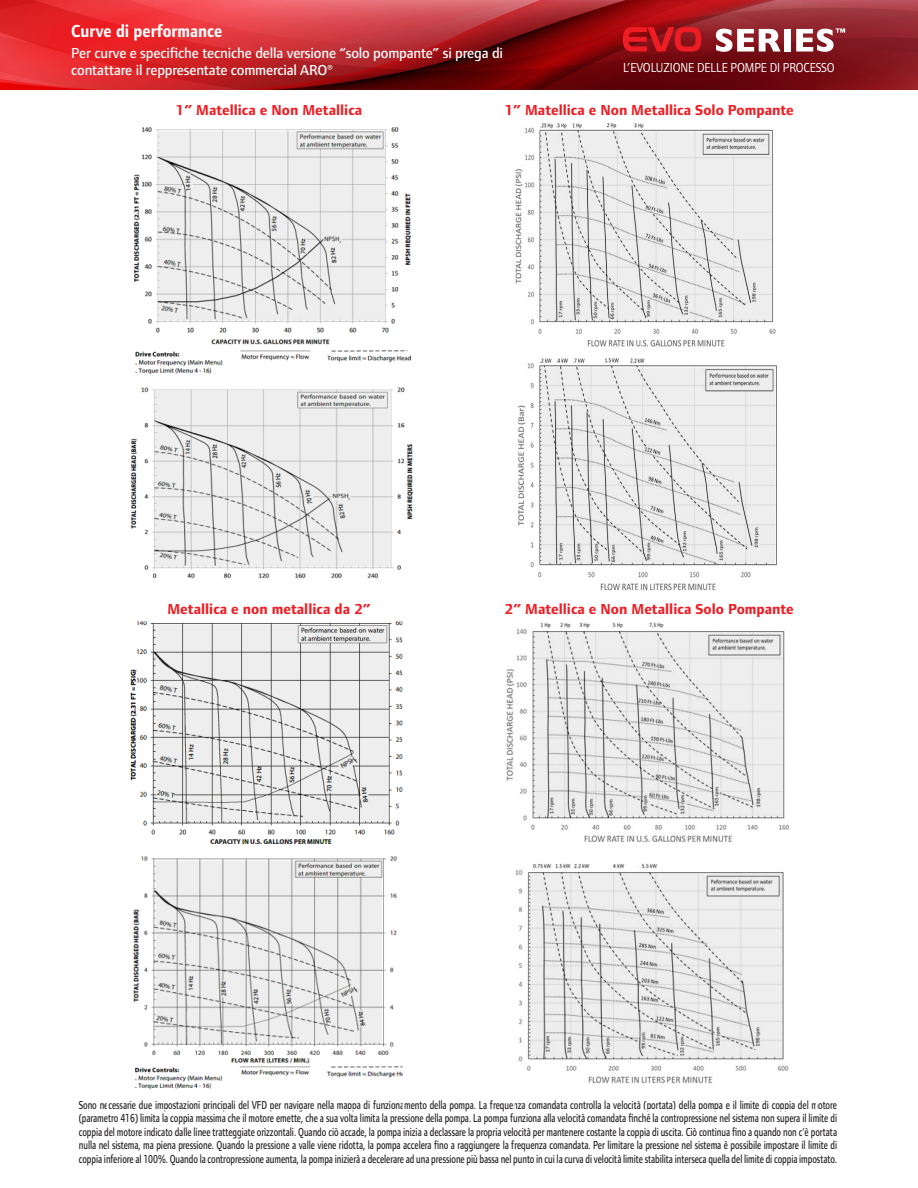
<style>
.page{position:relative;width:918px;height:1188px;background:#fff}
.page>*{position:absolute;margin:0;border:0;box-sizing:border-box;transform-origin:0 0}
.t1{font:700 18px "Foundry Form Sans";color:#fff;scale:.9 1}
.t2{font:700 15px "Foundry Form Sans";color:#ee1d23}
.t3{font:500 15px/16.5px "Foundry Form Sans";letter-spacing:-.01em;color:#fff}
.t4{font:13.5px "Foundry Form Sans";letter-spacing:-.01em;color:#fff;scale:.89 1}
.t5{font:500 12px/13.5px "Foundry Form Sans";letter-spacing:-.005em;color:#231f20;text-align:justify;scale:.74 1}
</style>
<div class="page">
<img style="left:0;top:0;width:918px;height:90px">
<svg style="left:623px;top:27px;width:78px;height:25px;background:#bd171d"></svg>
<svg style="left:716px;top:29px;width:65px;height:23px"></svg>
<div style="left:784px;top:29px;width:7px;height:23px;background:#fff"></div>
<svg style="left:796px;top:28px;width:49px;height:24px"></svg>
<img style="left:133px;top:127px;width:279px;height:247px">
<img style="left:130px;top:387px;width:284px;height:191px">
<img style="left:515px;top:123px;width:261px;height:223px">
<img style="left:517px;top:358px;width:260px;height:231px">
<img style="left:130px;top:623px;width:271px;height:221px">
<img style="left:506px;top:623px;width:283px;height:218px">
<img style="left:133px;top:856px;width:268px;height:234px">
<img style="left:516px;top:865px;width:273px;height:219px">
<svg style="left:157px;top:130px;width:229px;height:192px;background:#e2e2e2"></svg>
<svg style="left:154px;top:389px;width:237px;height:179px;background:#e3e3e3"></svg>
<svg style="left:152px;top:623px;width:237px;height:201px;background:#dbdbdb"></svg>
<svg style="left:154px;top:859px;width:230px;height:185px;background:#dfdfdf"></svg>
<svg style="left:528px;top:872px;width:256px;height:187px;background:#dfdfdf"></svg>
<svg style="left:533px;top:631px;width:251px;height:187px;background:#dfdfdf"></svg>
<svg style="left:540px;top:366px;width:237px;height:199px;background:#e1e1e1"></svg>
<svg style="left:540px;top:130px;width:233px;height:192px;background:#e0e0e0"></svg>
<p class="t1" style="left:71px;top:21px;width:169px">Curve di performance</p>
<p class="t3" style="left:71px;top:45px;width:433px">Per curve e specifiche tecniche della versione “solo pompante” si prega di contattare il reppresentate commercial ARO®</p>
<p class="t4" style="left:623px;top:60px;width:239px">L’EVOLUZIONE DELLE POMPE DI PROCESSO</p>
<p class="t2" style="left:175px;top:102px;width:188px">1” Matellica e Non Metallica</p>
<p class="t2" style="left:504px;top:102px;width:291px">1” Matellica e Non Metallica Solo Pompante</p>
<p class="t2" style="left:167px;top:600px;width:205px">Metallica e non metallica da 2”</p>
<p class="t2" style="left:505px;top:600px;width:291px">2” Matellica e Non Metallica Solo Pompante</p>
<p class="t5" style="left:79px;top:1098px;width:1026px">Sono necessarie due impostazioni principali del VFD per navigare nella mappa di funzionamento della pompa. La frequenza comandata controlla la velocità (portata) della pompa e il limite di coppia del motore (parametro 416) limita la coppia massima che il motore emette, che a sua volta limita la pressione della pompa. La pompa funziona alla velocità comandata finché la contropressione nel sistema non supera il limite di coppia del motore indicato dalle linee tratteggiate orizzontali. Quando ciò accade, la pompa inizia a declassare la propria velocità per mantenere costante la coppia di uscita. Ciò continua fino a quando non c'è portata nulla nel sistema, ma piena pressione. Quando la pressione a valle viene ridotta, la pompa accelera fino a raggiungere la frequenza comandata. Per limitare la pressione nel sistema è possibile impostare il limite di coppia inferiore al 100%. Quando la contropressione aumenta, la pompa inizierà a decelerare ad una pressione più bassa nel punto in cui la curva di velocità limite stabilita interseca quella del limite di coppia impostato.</p>
</div>
